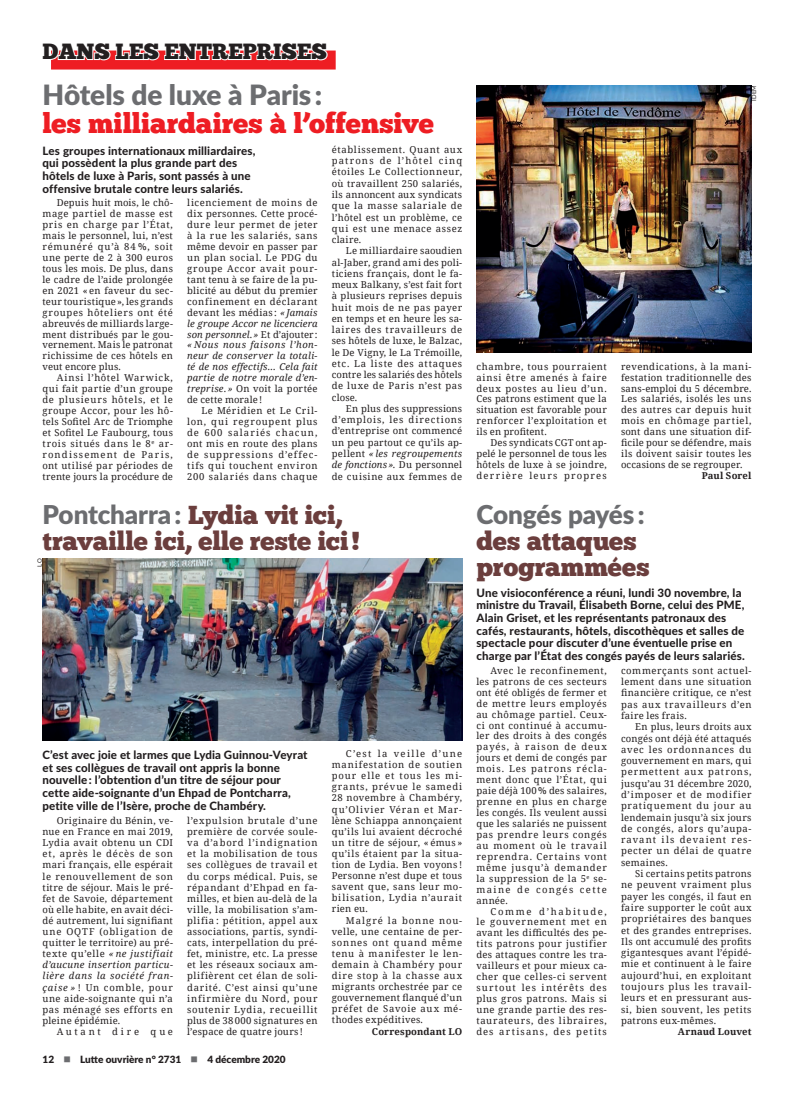
<style>
.page{position:relative;width:794px;height:1106px;background:#fff}
.page>*{position:absolute;margin:0;border:0;box-sizing:border-box;transform-origin:0 0}
.t1{font:28px "Chunk Five";letter-spacing:-.005em;color:#ee1d23}
.t2{font:900 28px "Lato";letter-spacing:-.005em;color:#6c6d70}
.t3{font:26px/26.2px "Chunk Five";letter-spacing:-.005em;color:#6b3e3d}
.t4{font:900 26px "Lato";letter-spacing:-.005em;color:#6c6d70}
.t5{font:22px "Chunk Five";color:#231f20}
.t6{font:800 11.5px/12.7px "Lato";letter-spacing:.01em;color:#231f20}
.t7{font:900 10px "Lato";color:#231f20}
.t8{font:9.5px/10.9px "Noto Serif";letter-spacing:.045em;color:#231f20;text-align:justify}
.t9{font:700 9.5px "Noto Serif";letter-spacing:.01em;color:#231f20}
.t10{font:9.5px "Noto Serif";letter-spacing:.28em;color:#231f20}
.t11{font:6px "Lato";letter-spacing:.02em;color:#231f20}
.s1{font-style:italic}
.s2{font-family:"Lato";font-weight:900;color:#6c6d70}
.s3{color:#6c6d70}
</style>
<div class="page">
<div style="left:51px;top:51px;width:285px;height:19px;background:#ee1d23"></div>
<svg style="left:51px;top:50px;width:278px;height:11px"></svg>
<img style="left:476px;top:85px;width:275px;height:268px">
<img style="left:43px;top:559px;width:419px;height:181px">
<h3 class="t5" style="left:43px;top:38px;width:286px">DANS LES ENTREPRISES</h3>
<h1 class="t2" style="left:43px;top:74px;width:281px">Hôtels de luxe à Paris :</h1>
<h1 class="t1" style="left:43px;top:107px;width:393px">les milliardaires à l’offensive</h1>
<p class="t6" style="left:43px;top:144px;width:214px">Les groupes internationaux milliardaires, qui possèdent la plus grande part des hôtels de luxe à Paris, sont passés à une offensive brutale contre leurs salariés.</p>
<p class="t8" style="left:43px;top:197px;width:132px;text-indent:14px">Depuis huit mois, le chô&shy;mage partiel de masse est pris en charge par l’État, mais le personnel, lui, n’est rémunéré qu’à 84 %, soit une perte de 2 à 300 euros tous les mois. De plus, dans le cadre de l’aide prolongée en 2021 « en faveur du sec&shy;teur touristique», les grands groupes hôteliers ont été abreuvés de milliards large&shy;ment distribués par le gou&shy;vernement. Mais le patronat richissime de ces hôtels en veut encore plus.</p>
<p class="t8" style="left:43px;top:372px;width:132px;text-indent:14px">Ainsi l’hôtel Warwick, qui fait partie d’un groupe de plusieurs hôtels, et le groupe Accor, pour les hô&shy;tels Sofitel Arc de Triomphe et Sofitel Le Faubourg, tous trois situés dans le 8<sup>e</sup> ar&shy;rondissement de Paris, ont utilisé par périodes de trente jours la procédure de</p>
<p class="t8" style="left:332px;top:143px;width:132px;line-height:11.3px">établissement. Quant aux patrons de l’hôtel cinq étoiles Le Collectionneur, où travaillent 250 salariés, ils annoncent aux syndicats que la masse salariale de l’hôtel est un problème, ce qui est une menace assez claire.</p>
<p class="t8" style="left:332px;top:245px;width:132px;line-height:11.3px;text-indent:14px">Le milliardaire saoudien al-Jaber, grand ami des poli&shy;ticiens français, dont le fa&shy;meux Balkany, s’est fait fort à plusieurs reprises depuis huit mois de ne pas payer en temps et en heure les sa&shy;laires des travailleurs de ses hôtels de luxe, le Balzac, le De Vigny, le La Trémoille, etc. La liste des attaques contre les salariés des hôtels de luxe de Paris n’est pas close.</p>
<p class="t8" style="left:332px;top:402px;width:132px;line-height:11.3px;text-indent:14px">En plus des suppressions d’emplois, les directions d’entreprise ont commencé un peu partout ce qu’ils ap&shy;pellent <span class="s1">« les regroupements de fonctions ».</span> Du personnel de cuisine aux femmes de</p>
<p class="t8" style="left:187px;top:197px;width:132px">licenciement de moins de dix personnes. Cette procé&shy;dure leur permet de jeter à la rue les salariés, sans même devoir en passer par un plan social. Le PDG du groupe Accor avait pour&shy;tant tenu à se faire de la pu&shy;blicité au début du premier confinement en déclarant devant les médias : <span class="s1">« Jamais le groupe Accor ne licenciera son personnel</span>.<span class="s1">»</span> Et d’ajouter : <span class="s1">« Nous nous faisons l’hon&shy;neur de conserver la totali&shy;té de nos effectifs… Cela fait partie de notre morale d’en&shy;treprise</span>. <span class="s1">»</span> On voit la portée de cette morale!</p>
<p class="t8" style="left:187px;top:405px;width:132px;text-indent:14px">Le Méridien et Le Cril&shy;lon, qui regroupent plus de 600 salariés chacun, ont mis en route des plans de suppressions d’effec&shy;tifs qui touchent environ 200 salariés dans chaque</p>
<h2 class="t3" style="left:43px;top:502px;width:319px"><span class="s2">Pontcharra :</span> Lydia vit ici, travaille ici, elle reste ici!</h2>
<p class="t11" style="left:35px;top:566px;width:9px;rotate:-90deg">LO</p>
<p class="t6" style="left:43px;top:747px;width:266px">C’est avec joie et larmes que Lydia Guinnou-Veyrat et ses collègues de travail ont appris la bonne nouvelle : l’obtention d’un titre de séjour pour cette aide-soignante d’un Ehpad de Pontcharra, petite ville de l’Isère, proche de Chambéry.</p>
<p class="t8" style="left:43px;top:814px;width:132px;text-indent:14px">Originaire du Bénin, ve&shy;nue en France en mai 2019, Lydia avait obtenu un CDI et, après le décès de son mari français, elle espérait le renouvellement de son titre de séjour. Mais le pré&shy;fet de Savoie, département où elle habite, en avait déci&shy;dé autrement, lui signifiant une OQTF (obligation de quitter le territoire) au pré&shy;texte qu’elle <span class="s1">« ne justifiait d’aucune insertion particu&shy;lière dans la société fran&shy;çaise »</span> ! Un comble, pour une aide-soignante qui n’a pas ménagé ses efforts en pleine épidémie.</p>
<p class="t10" style="left:57px;top:1025px;width:118px">Autant dire que</p>
<p class="t8" style="left:187px;top:814px;width:132px">l’expulsion brutale d’une première de corvée soule&shy;va d’abord l’indignation et la mobilisation de tous ses collègues de travail et du corps médical. Puis, se répandant d’Ehpad en fa&shy;milles, et bien au-delà de la ville, la mobilisation s’am&shy;plifia : pétition, appel aux associations, partis, syndi&shy;cats, interpellation du pré&shy;fet, ministre, etc. La presse et les réseaux sociaux am&shy;plifièrent cet élan de soli&shy;darité. C’est ainsi qu’une infirmière du Nord, pour soutenir Lydia, recueillit plus de 38 000 signatures en l’espace de quatre jours !</p>
<p class="t7" style="left:43px;top:1052px;width:245px">12 <span class="s3">■</span> Lutte ouvrière n° 2731 <span class="s3">■</span> 4 décembre 2020</p>
<p class="t8" style="left:332px;top:747px;width:132px;text-indent:14px">C’est la veille d’une manifestation de soutien pour elle et tous les mi&shy;grants, prévue le samedi 28 novembre à Chambéry, qu’Olivier Véran et Mar&shy;lène Schiappa annonçaient qu’ils lui avaient décroché un titre de séjour, « émus » qu’ils étaient par la situa&shy;tion de Lydia. Ben voyons !<br>Personne n’est dupe et tous savent que, sans leur mo&shy;bilisation, Lydia n’aurait rien eu.</p>
<p class="t8" style="left:332px;top:914px;width:132px;text-indent:14px">Malgré la bonne nou&shy;velle, une centaine de per&shy;sonnes ont quand même tenu à manifester le len&shy;demain à Chambéry pour dire stop à la chasse aux migrants orchestrée par ce gouvernement flanqué d’un préfet de Savoie aux mé&shy;thodes expéditives.</p>
<p class="t9" style="left:372px;top:1024px;width:92px">Correspondant LO</p>
<p class="t11" style="left:750px;top:101px;width:17px;rotate:-90deg">IDEM</p>
<p class="t8" style="left:476px;top:360px;width:132px">chambre, tous pourraient ainsi être amenés à faire deux postes au lieu d’un.<br>Ces patrons estiment que la situation est favorable pour renforcer l’exploitation et ils en profitent.</p>
<p class="t8" style="left:476px;top:437px;width:132px;text-indent:14px">Des syndicats CGT ont ap&shy;pelé le personnel de tous les hôtels de luxe à se joindre, derrière leurs propres</p>
<p class="t8" style="left:621px;top:360px;width:132px">revendications, à la mani&shy;festation traditionnelle des sans-emploi du 5 décembre.<br>Les salariés, isolés les uns des autres car depuis huit mois en chômage partiel, sont dans une situation dif&shy;ficile pour se défendre, mais ils doivent saisir toutes les occasions de se regrouper.</p>
<p class="t9" style="left:702px;top:469px;width:51px">Paul Sorel</p>
<h2 class="t4" style="left:476px;top:494px;width:170px">Congés payés :</h2>
<h2 class="t3" style="left:476px;top:527px;width:175px">des attaques programmées</h2>
<p class="t6" style="left:476px;top:585px;width:270px">Une visioconférence a réuni, lundi 30 novembre, la ministre du Travail, Élisabeth Borne, celui des PME, Alain Griset, et les représentants patronaux des cafés, restaurants, hôtels, discothèques et salles de spectacle pour discuter d’une éventuelle prise en charge par l’État des congés payés de leurs salariés.</p>
<p class="t8" style="left:476px;top:664px;width:132px;text-indent:14px">Avec le reconfinement, les patrons de ces secteurs ont été obligés de fermer et de mettre leurs employés au chômage partiel. Ceux&shy;ci ont continué à accumu&shy;ler des droits à des congés payés, à raison de deux jours et demi de congés par mois. Les patrons récla&shy;ment donc que l’État, qui paie déjà 100% des salaires, prenne en plus en charge les congés. Ils veulent aussi que les salariés ne puissent pas prendre leurs congés au moment où le travail reprendra. Certains vont même jusqu’à demander la suppression de la 5<sup>e</sup> se&shy;maine de congés cette année.</p>
<p class="t8" style="left:476px;top:905px;width:132px;text-indent:14px">Comme d’habitude, le gouvernement met en avant les difficultés des pe&shy;tits patrons pour justifier des attaques contre les tra&shy;vailleurs et pour mieux ca&shy;cher que celles-ci servent surtout les intérêts des plus gros patrons. Mais si une grande partie des res&shy;taurateurs, des libraires, des artisans, des petits</p>
<p class="t8" style="left:621px;top:664px;width:132px;line-height:11.3px">commerçants sont actuel&shy;lement dans une situation financière critique, ce n’est pas aux travailleurs d’en faire les frais.</p>
<p class="t8" style="left:621px;top:721px;width:132px;line-height:11.3px;text-indent:14px">En plus, leurs droits aux congés ont déjà été attaqués avec les ordonnances du gouvernement en mars, qui permettent aux patrons, jusqu’au 31 décembre 2020, d’imposer et de modifier pratiquement du jour au lendemain jusqu’à six jours de congés, alors qu’aupa&shy;ravant ils devaient res&shy;pecter un délai de quatre semaines.</p>
<p class="t8" style="left:621px;top:867px;width:132px;line-height:11.3px;text-indent:14px">Si certains petits patrons ne peuvent vraiment plus payer les congés, il faut en faire supporter le coût aux propriétaires des banques et des grandes entreprises.<br>Ils ont accumulé des profits gigantesques avant l’épidé&shy;mie et continuent à le faire aujourd’hui, en exploitant toujours plus les travail&shy;leurs et en pressurant aus&shy;si, bien souvent, les petits patrons eux-mêmes.</p>
<p class="t9" style="left:678px;top:1025px;width:75px">Arnaud Louvet</p>
</div>
